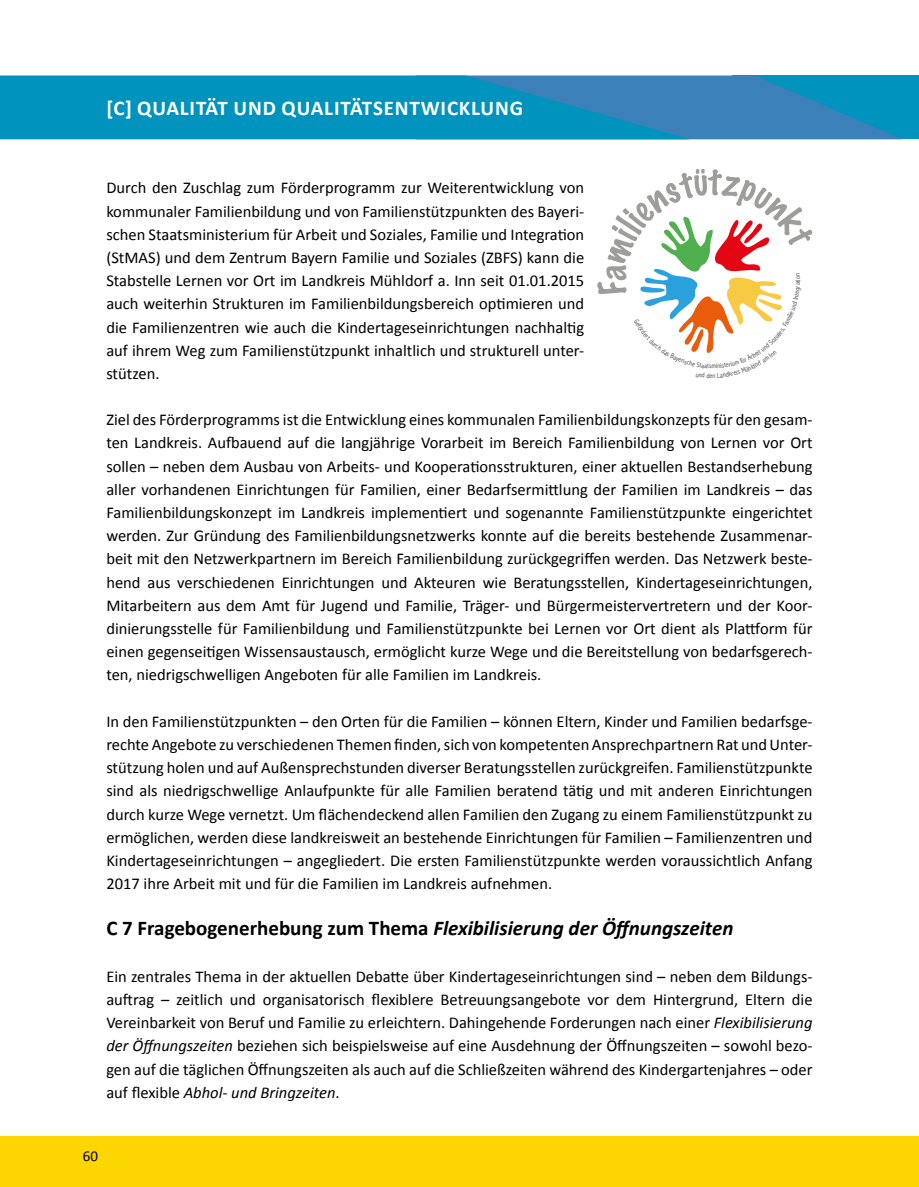
<style>
.page{position:relative;width:919px;height:1187px;background:#fff}
.page>*{position:absolute;margin:0;border:0;box-sizing:border-box;transform-origin:0 0}
.t1{font:italic 700 21px "Calibri";color:#000}
.t2{font:700 21px "Calibri";letter-spacing:.04em;color:#fff}
.t3{font:16.5px/23.2px "Calibri";color:#000;text-align:justify}
.t4{font:15px "Calibri";color:#000}
.t5{font:300 condensed 7.2px "Abadi";color:#3c3c3b}
.s1{font-style:normal}
.s2{font-style:italic}
</style>
<div class="page">
<div style="left:732px;top:75px;width:186px;height:64px;background:#0093be"></div>
<svg style="left:689px;top:75px;width:212px;height:64px"></svg>
<svg style="left:0;top:75px;width:689px;height:64px;background:#0b90bd"></svg>
<div style="left:0;top:1135px;width:918px;height:51px;background:#fdd600"></div>
<svg style="left:597px;top:169px;width:215px;height:184px"></svg>
<p class="t2" style="left:106px;top:95px;width:418px">[C] QUALITÄT UND QUALITÄTSENTWICKLUNG</p>
<p class="t3" style="left:106px;top:175px;width:479px">Durch den Zuschlag zum Förderprogramm zur Weiterentwicklung von kommunaler Familienbildung und von Familienstützpunkten des Bayeri&shy;schen Staatsministerium für Arbeit und Soziales, Familie und Integration (StMAS) und dem Zentrum Bayern Familie und Soziales (ZBFS) kann die Stabstelle Lernen vor Ort im Landkreis Mühldorf a. Inn seit 01.01.2015 auch weiterhin Strukturen im Familienbildungsbereich optimieren und die Familienzentren wie auch die Kindertageseinrichtungen nachhaltig auf ihrem Weg zum Familienstützpunkt inhaltlich und strukturell unter&shy;stützen.</p>
<p class="t5" style="left:793px;top:281px;width:3px;rotate:-90deg">i</p>
<p class="t3" style="left:106px;top:407px;width:707px">Ziel des Förderprogramms ist die Entwicklung eines kommunalen Familienbildungskonzepts für den gesam&shy;ten Landkreis. Aufbauend auf die langjährige Vorarbeit im Bereich Familienbildung von Lernen vor Ort sollen – neben dem Ausbau von Arbeits- und Kooperationsstrukturen, einer aktuellen Bestandserhebung aller vorhandenen Einrichtungen für Familien, einer Bedarfsermittlung der Familien im Landkreis – das Familienbildungskonzept im Landkreis implementiert und sogenannte Familienstützpunkte eingerichtet werden. Zur Gründung des Familienbildungsnetzwerks konnte auf die bereits bestehende Zusammenar&shy;beit mit den Netzwerkpartnern im Bereich Familienbildung zurückgegriffen werden. Das Netzwerk beste&shy;hend aus verschiedenen Einrichtungen und Akteuren wie Beratungsstellen, Kindertageseinrichtungen, Mitarbeitern aus dem Amt für Jugend und Familie, Träger- und Bürgermeistervertretern und der Koor&shy;dinierungsstelle für Familienbildung und Familienstützpunkte bei Lernen vor Ort dient als Plattform für einen gegenseitigen Wissensaustausch, ermöglicht kurze Wege und die Bereitstellung von bedarfsgerech&shy;ten, niedrigschwelligen Angeboten für alle Familien im Landkreis.</p>
<p class="t3" style="left:106px;top:708px;width:707px">In den Familienstützpunkten – den Orten für die Familien – können Eltern, Kinder und Familien bedarfsge&shy;rechte Angebote zu verschiedenen Themen finden, sich von kompetenten Ansprechpartnern Rat und Unter&shy;stützung holen und auf Außensprechstunden diverser Beratungsstellen zurückgreifen. Familienstützpunkte sind als niedrigschwellige Anlaufpunkte für alle Familien beratend tätig und mit anderen Einrichtungen durch kurze Wege vernetzt. Um flächendeckend allen Familien den Zugang zu einem Familienstützpunkt zu ermöglichen, werden diese landkreisweit an bestehende Einrichtungen für Familien – Familienzentren und Kindertageseinrichtungen – angegliedert. Die ersten Familienstützpunkte werden voraussichtlich Anfang 2017 ihre Arbeit mit und für die Familien im Landkreis aufnehmen.</p>
<p class="t1" style="left:106px;top:915px;width:628px"><span class="s1">C 7 Fragebogenerhebung zum Thema</span> Flexibilisierung der Öffnungszeiten</p>
<p class="t3" style="left:106px;top:963px;width:707px">Ein zentrales Thema in der aktuellen Debatte über Kindertageseinrichtungen sind – neben dem Bildungs&shy;auftrag – zeitlich und organisatorisch flexiblere Betreuungsangebote vor dem Hintergrund, Eltern die Vereinbarkeit von Beruf und Familie zu erleichtern. Dahingehende Forderungen nach einer <span class="s2">Flexibilisierung der Öffnungszeiten</span> beziehen sich beispielsweise auf eine Ausdehnung der Öffnungszeiten – sowohl bezo&shy;gen auf die täglichen Öffnungszeiten als auch auf die Schließzeiten während des Kindergartenjahres – oder auf flexible <span class="s2">Abhol- und Bringzeiten</span>.</p>
<p class="t4" style="left:83px;top:1147px;width:17px">60</p>
</div>
